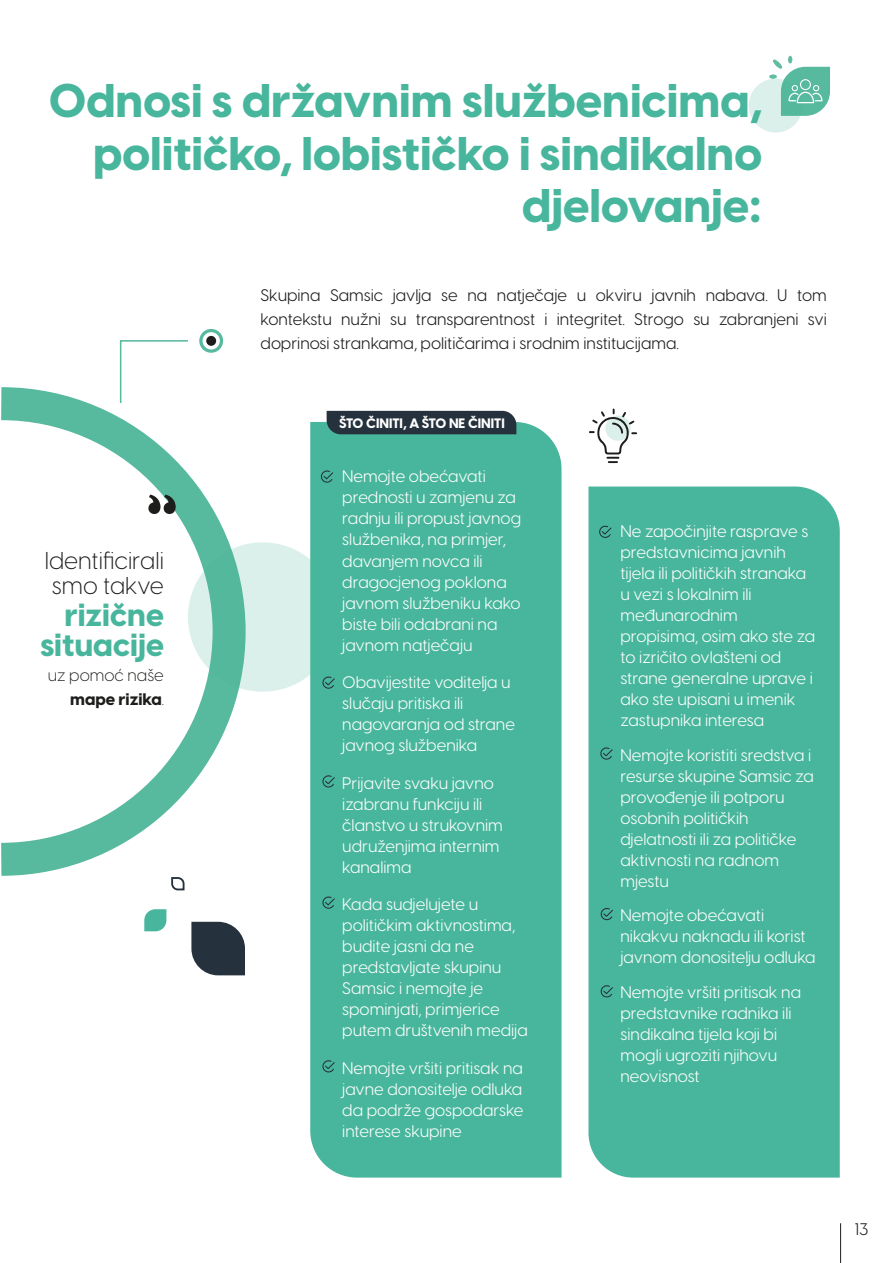
<style>
.page{position:relative;width:893px;height:1263px;background:#fff}
.page>*{position:absolute;margin:0;border:0;box-sizing:border-box;transform-origin:0 0}
.t1{font:800 46.5px/52.5px "Visby CF";color:#48b69c;text-align:right}
.t2{font:800 31.5px/30px "Visby CF";color:#48b69c;text-align:right}
.t3{font:300 24px/25.5px "Visby CF";color:#1d1d1b}
.t4{font:16.5px/21px "Visby CF";color:#fff}
.t5{font:16.5px/24px "Visby CF";color:#1d1d1b;text-align:justify}
.t6{font:300 16.5px/24px "Visby CF";color:#1d1d1b;text-align:right}
.t7{font:800 13.5px "Visby CF";color:#fff}
.s1{font-weight:800}
</style>
<div class="page">
<hr style="left:840px;top:1223px;width:1px;height:40px;background:#1d1d1b">
<svg style="left:1px;top:387px;width:238px;height:489px"></svg>
<div style="left:749px;top:79px;width:54px;height:54px;background:#dbf0eb;border-radius:50%"></div>
<svg style="left:148px;top:495px;width:28px;height:19px"></svg>
<svg style="left:769px;top:56px;width:61px;height:60px"></svg>
<svg style="left:144px;top:909px;width:22px;height:22px"></svg>
<svg style="left:171px;top:877px;width:14px;height:14px"></svg>
<div style="left:310px;top:422px;width:251px;height:755px;background:#48b69c"></div>
<svg style="left:322px;top:676px;width:13px;height:13px"></svg>
<svg style="left:321px;top:470px;width:12px;height:13px"></svg>
<svg style="left:322px;top:775px;width:13px;height:12px"></svg>
<svg style="left:322px;top:896px;width:13px;height:13px"></svg>
<svg style="left:322px;top:1060px;width:13px;height:12px"></svg>
<svg style="left:119px;top:340px;width:70px;height:64px"></svg>
<svg style="left:201px;top:331px;width:20px;height:20px"></svg>
<div style="left:199px;top:329px;width:24px;height:24px;border:3px solid #57b99d;border-radius:50%"></div>
<div style="left:206px;top:336px;width:10px;height:10px;background:#1d1d1b;border-radius:50%"></div>
<svg style="left:188px;top:542px;width:149px;height:150px;background:#a9dbcf"></svg>
<div style="left:588px;top:486px;width:252px;height:691px;background:#48b69c"></div>
<svg style="left:599px;top:526px;width:13px;height:12px"></svg>
<svg style="left:600px;top:747px;width:13px;height:13px"></svg>
<svg style="left:600px;top:908px;width:13px;height:12px"></svg>
<svg style="left:600px;top:985px;width:13px;height:12px"></svg>
<svg style="left:589px;top:409px;width:48px;height:54px"></svg>
<svg style="left:191px;top:922px;width:54px;height:53px;background:#3d4751"></svg>
<div style="left:327px;top:411px;width:189px;height:23px;background:#25313c"></div>
<p class="t1" style="left:49px;top:72px;width:715px">Odnosi s državnim službenicima, političko, lobističko i sindikalno djelovanje:</p>
<p class="t5" style="left:261px;top:282px;width:568px">Skupina Samsic javlja se na natječaje u okviru javnih nabava. U tom kontekstu nužni su transparentnost i integritet. Strogo su zabranjeni svi doprinosi strankama, političarima i srodnim institucijama.</p>
<p class="t3" style="left:45px;top:546px;width:121px">Identificirali smo takve</p>
<p class="t2" style="left:40px;top:598px;width:125px">rizične situacije</p>
<p class="t6" style="left:48px;top:662px;width:118px">uz pomoć naše <span class="s1">mape rizika</span>.</p>
<p class="t7" style="left:339px;top:412px;width:167px">ŠTO ČINITI, A ŠTO NE ČINITI</p>
<p class="t4" style="left:342px;top:465px;width:180px">Nemojte obećavati prednosti u zamjenu za radnju ili propust javnog službenika, na primjer, davanjem novca ili dragocjenog poklona javnom službeniku kako biste bili odabrani na javnom natječaju</p>
<p class="t4" style="left:342px;top:670px;width:174px">Obavijestite voditelja u slučaju pritiska ili nagovaranja od strane javnog službenika</p>
<p class="t4" style="left:342px;top:771px;width:162px">Prijavite svaku javno izabranu funkciju ili članstvo u strukovnim udruženjima internim kanalima</p>
<p class="t4" style="left:342px;top:892px;width:187px">Kada sudjelujete u političkim aktivnostima, budite jasni da ne predstavljate skupinu<br>Samsic i nemojte je spominjati, primjerice putem društvenih medija</p>
<p class="t4" style="left:342px;top:1056px;width:183px;text-align:justify">Nemojte vršiti pritisak na javne donositelje odluka da podrže gospodarske interese skupine</p>
<p class="t4" style="left:620px;top:519px;width:196px">Ne započinjite rasprave s predstavnicima javnih tijela ili političkih stranaka u vezi s lokalnim ili međunarodnim propisima, osim ako ste za to izričito ovlašteni od strane generalne uprave i ako ste upisani u imenik zastupnika interesa</p>
<p class="t4" style="left:620px;top:743px;width:195px">Nemojte koristiti sredstva i resurse skupine Samsic za provođenje ili potporu osobnih političkih djelatnosti ili za političke aktivnosti na radnom mjestu</p>
<p class="t4" style="left:620px;top:904px;width:197px">Nemojte obećavati nikakvu naknadu ili korist javnom donositelju odluka</p>
<p class="t4" style="left:620px;top:980px;width:182px">Nemojte vršiti pritisak na predstavnike radnika ili sindikalna tijela koji bi mogli ugroziti njihovu neovisnost</p>
<p class="t5" style="left:854px;top:1216px;width:16px">13</p>
</div>
